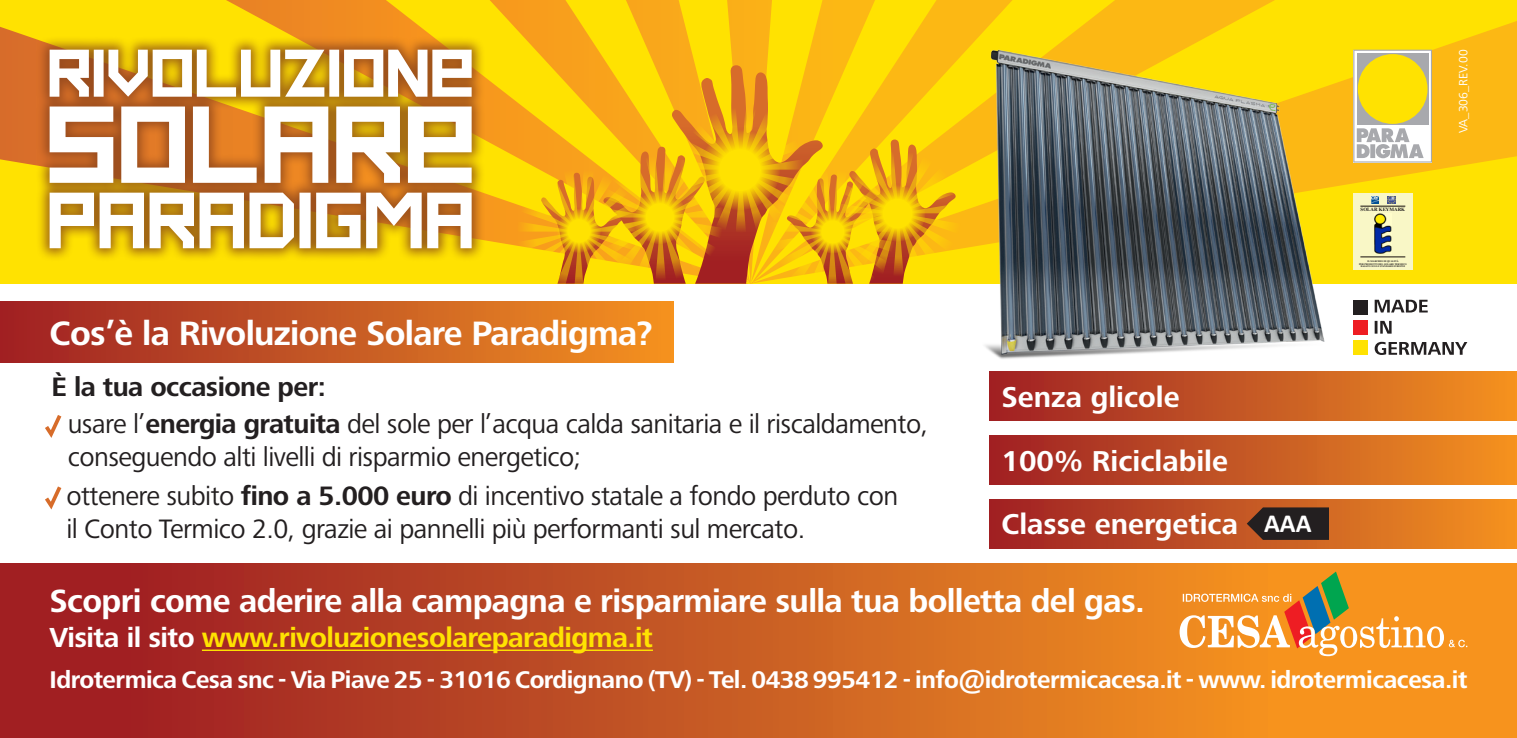
<style>
.page{position:relative;width:1517px;height:738px;background:#fff}
.page>*{position:absolute;margin:0;border:0;box-sizing:border-box;transform-origin:0 0}
.t1{font:700 35px "Frutiger Next LTW1 G";letter-spacing:-.02em;color:#fff}
.t2{font:700 33.25px "Frutiger Next LTW1 G";letter-spacing:-.02em;color:#fff}
.t3{font:700 29.75px "Frutiger Next LTW1 G";color:#fff}
.t4{font:700 28.5px "Frutiger Next LTW1 G";letter-spacing:-.02em;color:#ffe201}
.t5{font:27.5px/33px "Frutiger Next LTW1 G";letter-spacing:-.02em;color:#231f20}
.t6{font:700 27.5px "Frutiger Next LTW1 G";letter-spacing:-.02em;color:#231f20}
.t7{font:700 26.25px "Calibri";color:#fff}
.t8{font:700 25px "Frutiger Next LTW1 G";letter-spacing:-.02em;color:#fff}
.t9{font:12.5px "Frutiger Next LTW1 G";color:#fff}
.t10{font:700 5px "Times";color:#231f20}
.s1{font-weight:700}
.s2{color:#fff}
</style>
<div class="page">
<svg style="left:0;top:0;width:1517px;height:283px;background:#fbca0b"></svg>
<svg style="left:505px;top:65px;width:467px;height:218px;background:#f1b60e"></svg>
<div style="left:36px;top:36px;width:449px;height:226px;background:#833f1a;opacity:.75"></div>
<svg style="left:50px;top:50px;width:421px;height:198px"></svg>
<div style="left:0;top:562px;width:1517px;height:175px;background:linear-gradient(to right,#991a25,#ffa31f)"></div>
<hr style="left:202px;top:649px;width:451px;height:1px;background:#ffe201">
<div style="left:989px;top:434px;width:528px;height:50px;background:linear-gradient(to right,#9d2125,#f29221)"></div>
<div style="left:989px;top:498px;width:528px;height:50px;background:linear-gradient(to right,#9d2125,#f29221)"></div>
<svg style="left:1246px;top:507px;width:83px;height:32px;background:#362520"></svg>
<div style="left:989px;top:371px;width:528px;height:49px;background:linear-gradient(to right,#9d2125,#f29221)"></div>
<div style="left:0;top:301px;width:673px;height:61px;background:linear-gradient(to right,#9d2125,#f29221)"></div>
<img style="left:974px;top:31px;width:367px;height:328px">
<div style="left:1353px;top:193px;width:59px;height:76px;background:#f9f7c6"></div>
<svg style="left:1387px;top:196px;width:8px;height:7px"></svg>
<svg style="left:1371px;top:196px;width:8px;height:8px"></svg>
<img style="left:1374px;top:213px;width:17px;height:40px">
<hr style="left:1360px;top:256px;width:45px;height:1px;background:#130b0a">
<hr style="left:1360px;top:205px;width:45px;height:1px;background:#130b0a">
<div style="left:1353px;top:299px;width:15px;height:15px;background:#231f20"></div>
<div style="left:1353px;top:319px;width:15px;height:15px;background:#ee1d23"></div>
<div style="left:1353px;top:340px;width:15px;height:15px;background:#ffe201"></div>
<svg style="left:1374px;top:299px;width:53px;height:13px"></svg>
<svg style="left:1374px;top:320px;width:17px;height:13px"></svg>
<svg style="left:1374px;top:341px;width:93px;height:14px"></svg>
<svg style="left:1353px;top:50px;width:79px;height:112px"></svg>
<svg style="left:45px;top:415px;width:17px;height:23px"></svg>
<svg style="left:45px;top:486px;width:17px;height:24px"></svg>
<svg style="left:1179px;top:571px;width:288px;height:84px;background:#e79c41"></svg>
<p class="t1" style="left:50px;top:312px;width:604px">Cos’è la Rivoluzione Solare Paradigma?</p>
<p class="t6" style="left:52px;top:370px;width:276px">È la tua occasione per:</p>
<p class="t5" style="left:68px;top:408px;width:862px">usare l’<span class="s1">energia gratuita</span> del sole per l’acqua calda sanitaria e il riscaldamento, conseguendo alti livelli di risparmio energetico;</p>
<p class="t5" style="left:66px;top:480px;width:833px">ottenere subito <span class="s1">fino a 5.000 euro</span> di incentivo statale a fondo perduto con il Conto Termico 2.0, grazie ai pannelli più performanti sul mercato.</p>
<p class="t3" style="left:1001px;top:379px;width:180px">Senza glicole</p>
<p class="t3" style="left:1001px;top:443px;width:228px">100% Riciclabile</p>
<p class="t3" style="left:1001px;top:506px;width:238px">Classe energetica</p>
<p class="t7" style="left:1264px;top:507px;width:49px">AAA</p>
<p class="t2" style="left:50px;top:581px;width:1097px">Scopri come aderire alla campagna e risparmiare sulla tua bolletta del gas.</p>
<p class="t4" style="left:50px;top:621px;width:605px"><span class="s2">Visita il sito</span> www.rivoluzionesolareparadigma.it</p>
<p class="t10" style="left:1360px;top:205px;width:46px">SOLAR KEYMARK</p>
<p class="t9" style="left:1456px;top:133px;width:85px;rotate:-90deg">VA_306_REV.00</p>
<p class="t8" style="left:50px;top:664px;width:1419px">Idrotermica Cesa snc - Via Piave 25 - 31016 Cordignano (TV) - Tel. 0438 995412 - info@idrotermicacesa.it - www. idrotermicacesa.it</p>
</div>
